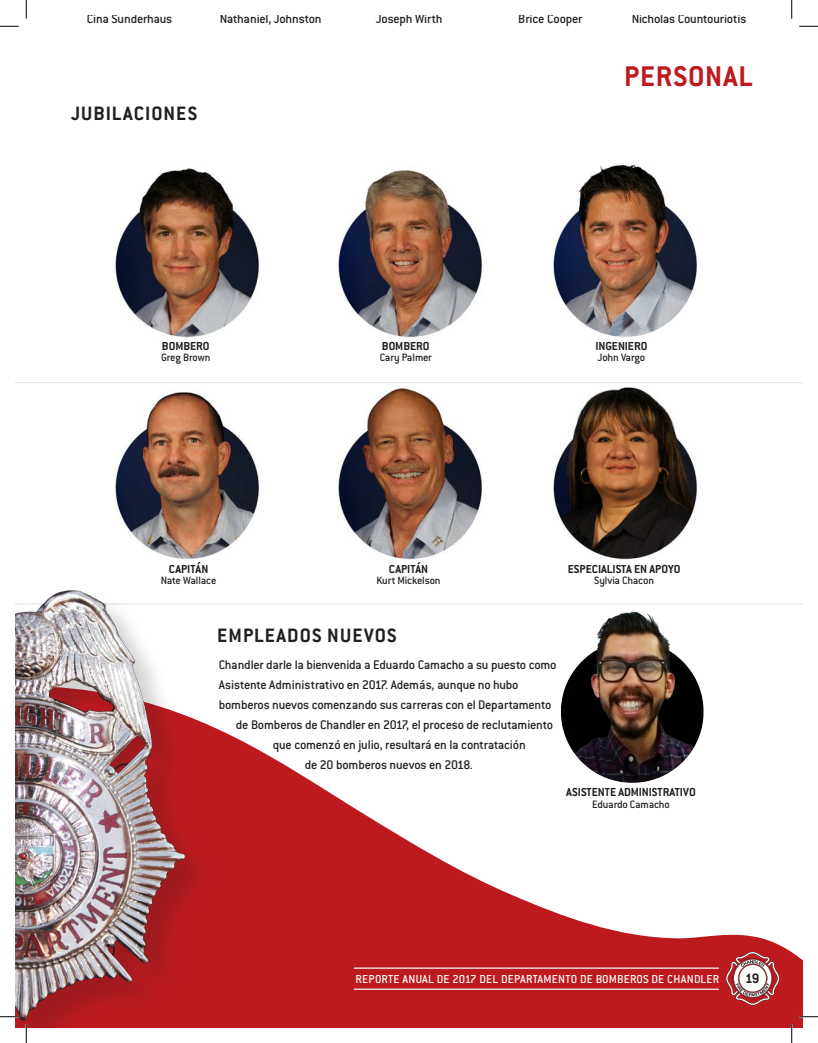
<style>
.page{position:relative;width:818px;height:1043px;background:#fff}
.page>*{position:absolute;margin:0;border:0;box-sizing:border-box;transform-origin:0 0}
.t1{font:700 31.25px "Conduit ITC";letter-spacing:.025em;color:#bd1a1f}
.t2{font:700 21.25px "Conduit ITC";letter-spacing:.05em;color:#231f20}
.t3{font:700 15px "Conduit ITC";color:#231f20}
.t4{font:500 13.75px "Conduit ITC";letter-spacing:-.015em;color:#231f20}
.t5{font:700 12.75px "Conduit ITC";color:#231f20}
.t6{font:500 12.62px "Conduit ITC";letter-spacing:.015em;color:#fff}
.t7{font:500 11.75px "Conduit ITC";letter-spacing:-.015em;color:#231f20}
</style>
<div class="page">
<svg style="left:217px;top:729px;width:585px;height:299px;fill:#bd1a1f"></svg>
<hr style="left:354px;top:967px;width:364px;height:1px;background:#f2f3f4">
<hr style="left:354px;top:988px;width:364px;height:1px;background:#f2f3f4">
<svg style="left:725px;top:951px;width:54px;height:54px"></svg>
<hr style="left:15px;top:382px;width:787px;height:1px;background:#e6e7e9">
<hr style="left:15px;top:603px;width:787px;height:1px;background:#e6e7e9">
<div style="left:15px;top:593px;width:202px;height:435px;background:#231f20;opacity:.2"></div>
<img style="left:15px;top:590px;width:176px;height:438px">
<img style="left:115px;top:168px;width:144px;height:170px">
<img style="left:115px;top:392px;width:144px;height:167px">
<img style="left:338px;top:170px;width:144px;height:168px">
<img style="left:338px;top:388px;width:144px;height:172px">
<img style="left:559px;top:611px;width:145px;height:173px">
<img style="left:553px;top:165px;width:144px;height:172px">
<img style="left:553px;top:387px;width:144px;height:173px">
<svg style="left:0;top:25px;width:19px;height:2px"></svg>
<svg style="left:799px;top:25px;width:19px;height:2px"></svg>
<svg style="left:0;top:1015px;width:19px;height:2px"></svg>
<svg style="left:799px;top:1015px;width:19px;height:2px"></svg>
<svg style="left:25px;top:0;width:2px;height:19px"></svg>
<svg style="left:25px;top:1024px;width:2px;height:18px"></svg>
<svg style="left:791px;top:0;width:1px;height:19px"></svg>
<svg style="left:790px;top:1024px;width:2px;height:18px"></svg>
<p class="t4" style="left:87px;top:11px;width:87px">Cina Sunderhaus</p>
<p class="t4" style="left:376px;top:11px;width:68px">Joseph Wirth</p>
<p class="t4" style="left:220px;top:11px;width:103px">Nathaniel, Johnston</p>
<p class="t4" style="left:518px;top:11px;width:66px">Brice Cooper</p>
<p class="t4" style="left:631px;top:11px;width:116px">Nicholas Countouriotis</p>
<p class="t1" style="left:624px;top:58px;width:130px">PERSONAL</p>
<p class="t2" style="left:71px;top:101px;width:127px">JUBILACIONES</p>
<p class="t5" style="left:162px;top:338px;width:49px">BOMBERO</p>
<p class="t7" style="left:161px;top:351px;width:51px">Greg Brown</p>
<p class="t5" style="left:382px;top:338px;width:49px">BOMBERO</p>
<p class="t7" style="left:379px;top:351px;width:54px">Cary Palmer</p>
<p class="t5" style="left:595px;top:338px;width:54px">INGENIERO</p>
<p class="t7" style="left:597px;top:351px;width:49px">John Vargo</p>
<p class="t5" style="left:169px;top:561px;width:41px">CAPITÁN</p>
<p class="t7" style="left:161px;top:574px;width:57px">Nate Wallace</p>
<p class="t5" style="left:389px;top:561px;width:41px">CAPITÁN</p>
<p class="t7" style="left:376px;top:574px;width:66px">Kurt Mickelson</p>
<p class="t5" style="left:567px;top:561px;width:114px">ESPECIALISTA EN APOYO</p>
<p class="t7" style="left:594px;top:574px;width:61px">Sylvia Chacon</p>
<p class="t2" style="left:217px;top:622px;width:181px">EMPLEADOS NUEVOS</p>
<p class="t4" style="left:219px;top:656px;width:339px">Chandler darle la bienvenida a Eduardo Camacho a su puesto como</p>
<p class="t4" style="left:219px;top:676px;width:301px">Asistente Administrativo en 2017. Además, aunque no hubo</p>
<p class="t4" style="left:219px;top:696px;width:334px">bomberos nuevos comenzando sus carreras con el Departamento</p>
<p class="t4" style="left:236px;top:716px;width:318px">de Bomberos de Chandler en 2017, el proceso de reclutamiento</p>
<p class="t4" style="left:273px;top:736px;width:254px">que comenzó en julio, resultará en la contratación</p>
<p class="t4" style="left:305px;top:756px;width:169px">de 20 bomberos nuevos en 2018.</p>
<p class="t5" style="left:566px;top:784px;width:131px">ASISTENTE ADMINISTRATIVO</p>
<p class="t7" style="left:592px;top:797px;width:79px">Eduardo Camacho</p>
<p class="t6" style="left:355px;top:971px;width:365px">REPORTE ANUAL DE 2017 DEL DEPARTAMENTO DE BOMBEROS DE CHANDLER</p>
<p class="t3" style="left:745px;top:969px;width:16px">19</p>
</div>
